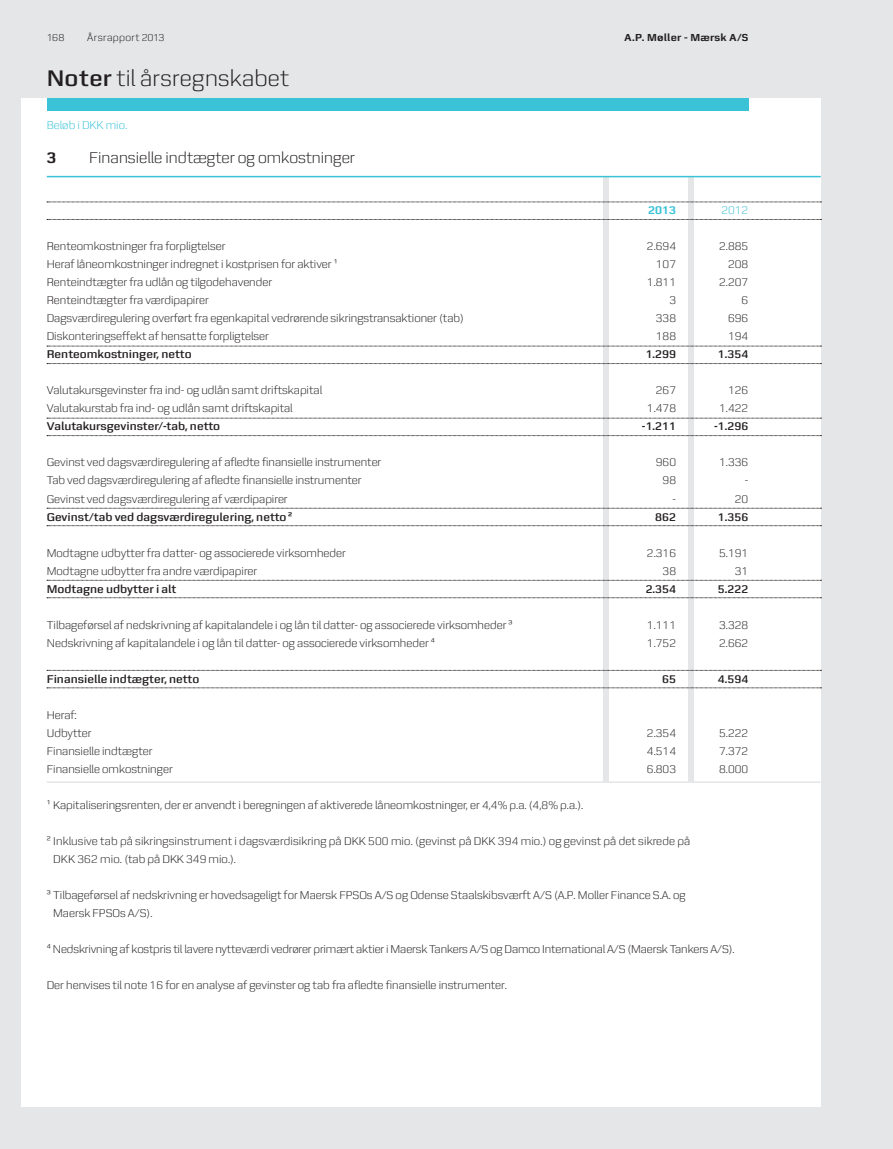
<style>
.page{position:relative;width:893px;height:1149px;background:#fff}
.page>*{position:absolute;margin:0;border:0;box-sizing:border-box;transform-origin:0 0}
.t1{font:300 24px "Zetta Sans";letter-spacing:.015em;color:#231f20}
.t2{font:300 16.5px "Zetta Sans";color:#231f20}
.t3{font:700 16.5px "Zetta Sans";color:#231f20}
.T__2_år{font:300 12px/18px "Zetta Sans";color:#231f20}
.T__2_år_fed_2_strege{font:600 12px "Zetta Sans";color:#231f20}
.T__2010_tal{font:300 12px "Zetta Sans";color:#231f20}
.T__2010_tal-2{font:600 12px "Zetta Sans";color:#231f20}
.valutaangivelse_8_12{font:300 12px "Zetta Sans";color:#3ac2d7}
.T__2_år_årstal_V{font:700 12px "Zetta Sans";color:#3ac2d7}
.T__2_år_årstal_V-2{font:300 12px "Zetta Sans";color:#3ac2d7}
.t4{font:700 10.8px "Zetta Sans";letter-spacing:.015em;color:#231f20}
.t5{font:300 10.8px "Zetta Sans";letter-spacing:.03em;color:#231f20}
.s1{font-weight:600}
</style>
<div class="page">
<div style="left:0;top:0;width:893px;height:1148px;background:#e4e6e7"></div>
<div style="left:21px;top:98px;width:800px;height:1008px;background:#fff"></div>
<div style="left:47px;top:98px;width:701px;height:13px;background:#3ac2d7"></div>
<div style="left:688px;top:177px;width:6px;height:604px;background:#e4e6e7"></div>
<div style="left:603px;top:177px;width:6px;height:604px;background:#e4e6e7"></div>
<svg style="left:47px;top:202px;width:774px;height:1px"></svg>
<svg style="left:47px;top:219px;width:774px;height:1px"></svg>
<svg style="left:47px;top:346px;width:774px;height:1px"></svg>
<svg style="left:47px;top:363px;width:774px;height:1px"></svg>
<svg style="left:47px;top:418px;width:774px;height:1px"></svg>
<svg style="left:47px;top:435px;width:774px;height:1px"></svg>
<svg style="left:47px;top:508px;width:774px;height:1px"></svg>
<svg style="left:47px;top:525px;width:774px;height:1px"></svg>
<svg style="left:47px;top:580px;width:774px;height:1px"></svg>
<svg style="left:47px;top:597px;width:774px;height:1px"></svg>
<svg style="left:47px;top:670px;width:774px;height:1px"></svg>
<svg style="left:47px;top:687px;width:774px;height:1px"></svg>
<hr style="left:47px;top:176px;width:774px;height:1px;background:#3ac2d7">
<hr style="left:47px;top:781px;width:774px;height:1px;background:#e4e6e7">
<p class="t5" style="left:47px;top:32px;width:19px">168</p>
<p class="t5" style="left:87px;top:32px;width:79px">Årsrapport 2013</p>
<p class="t4" style="left:624px;top:31px;width:125px">A.P. Møller - Mærsk A/S</p>
<p class="t1" style="left:47px;top:65px;width:244px"><span class="s1">Noter</span> til årsregnskabet</p>
<p class="valutaangivelse_8_12" style="left:47px;top:119px;width:82px">Beløb i DKK mio.</p>
<p class="t3" style="left:47px;top:148px;width:11px">3</p>
<p class="t2" style="left:89px;top:149px;width:267px">Finansielle indtægter og omkostninger</p>
<p class="T__2_år_årstal_V" style="left:648px;top:203px;width:29px">2013</p>
<p class="T__2_år_årstal_V-2" style="left:721px;top:204px;width:29px">2012</p>
<p class="T__2_år" style="left:47px;top:237px;width:180px">Renteomkostninger fra forpligtelser</p>
<p class="T__2_år" style="left:47px;top:255px;width:293px">Heraf låneomkostninger indregnet i kostprisen for aktiver 1</p>
<p class="T__2_år" style="left:47px;top:273px;width:227px">Renteindtægter fra udlån og tilgodehavender</p>
<p class="T__2_år" style="left:47px;top:291px;width:163px">Renteindtægter fra værdipapirer</p>
<p class="T__2_år" style="left:47px;top:309px;width:419px">Dagsværdiregulering overført fra egenkapital vedrørende sikringstransaktioner (tab)</p>
<p class="T__2_år" style="left:47px;top:327px;width:224px">Diskonteringseffekt af hensatte forpligtelser</p>
<p class="T__2_år_fed_2_strege" style="left:47px;top:347px;width:146px">Renteomkostninger, netto</p>
<p class="T__2_år" style="left:47px;top:381px;width:277px">Valutakursgevinster fra ind- og udlån samt driftskapital</p>
<p class="T__2_år" style="left:47px;top:399px;width:248px">Valutakurstab fra ind- og udlån samt driftskapital</p>
<p class="T__2_år_fed_2_strege" style="left:47px;top:419px;width:175px">Valutakursgevinster/-tab, netto</p>
<p class="T__2_år" style="left:47px;top:453px;width:336px">Gevinst ved dagsværdiregulering af afledte finansielle instrumenter</p>
<p class="T__2_år" style="left:47px;top:471px;width:316px">Tab ved dagsværdiregulering af afledte finansielle instrumenter</p>
<p class="T__2_år" style="left:47px;top:489px;width:242px">Gevinst ved dagsværdiregulering af værdipapirer</p>
<p class="T__2_år_fed_2_strege" style="left:47px;top:509px;width:247px">Gevinst/tab ved dagsværdiregulering, netto2</p>
<p class="T__2_år" style="left:47px;top:543px;width:301px">Modtagne udbytter fra datter- og associerede virksomheder</p>
<p class="T__2_år" style="left:47px;top:561px;width:212px">Modtagne udbytter fra andre værdipapirer</p>
<p class="T__2_år_fed_2_strege" style="left:47px;top:581px;width:131px">Modtagne udbytter i alt</p>
<p class="T__2_år" style="left:47px;top:615px;width:468px">Tilbageførsel af nedskrivning af kapitalandele i og lån til datter- og associerede virksomheder 3</p>
<p class="T__2_år" style="left:47px;top:633px;width:390px">Nedskrivning af kapitalandele i og lån til datter- og associerede virksomheder 4</p>
<p class="T__2_år_fed_2_strege" style="left:47px;top:671px;width:154px">Finansielle indtægter, netto</p>
<p class="T__2_år" style="left:47px;top:705px;width:32px">Heraf:</p>
<p class="T__2_år" style="left:47px;top:723px;width:46px">Udbytter</p>
<p class="T__2_år" style="left:47px;top:741px;width:107px">Finansielle indtægter</p>
<p class="T__2_år" style="left:47px;top:759px;width:127px">Finansielle omkostninger</p>
<p class="T__2_år" style="left:47px;top:795px;width:538px">1 Kapitaliseringsrenten, der er anvendt i beregningen af aktiverede låneomkostninger, er 4,4% p.a. (4,8% p.a.).</p>
<p class="T__2_år" style="left:53px;top:831px;width:638px;text-indent:-7px">2 Inklusive tab på sikringsinstrument i dagsværdisikring på DKK 500 mio. (gevinst på DKK 394 mio.) og gevinst på det sikrede på<br>DKK 362 mio. (tab på DKK 349 mio.).</p>
<p class="T__2_år" style="left:53px;top:885px;width:634px;text-indent:-6px">3 Tilbageførsel af nedskrivning er hovedsageligt for Maersk FPSOs A/S og Odense Staalskibsværft A/S (A.P. Moller Finance S.A. og<br>Maersk FPSOs A/S).</p>
<p class="T__2_år" style="left:47px;top:939px;width:689px">4 Nedskrivning af kostpris til lavere nytteværdi vedrører primært aktier i Maersk Tankers A/S og Damco International A/S (Maersk Tankers A/S).</p>
<p class="T__2_år" style="left:47px;top:975px;width:462px">Der henvises til note 16 for en analyse af gevinster og tab fra afledte finansielle instrumenter.</p>
<p class="T__2010_tal" style="left:647px;top:240px;width:31px">2.694</p>
<p class="T__2010_tal" style="left:656px;top:258px;width:22px">107</p>
<p class="T__2010_tal" style="left:647px;top:276px;width:31px">1.811</p>
<p class="T__2010_tal" style="left:669px;top:294px;width:8px">3</p>
<p class="T__2010_tal" style="left:656px;top:312px;width:22px">338</p>
<p class="T__2010_tal" style="left:656px;top:330px;width:22px">188</p>
<p class="T__2010_tal-2" style="left:646px;top:347px;width:32px">1.299</p>
<p class="T__2010_tal" style="left:656px;top:384px;width:22px">267</p>
<p class="T__2010_tal" style="left:647px;top:402px;width:31px">1.478</p>
<p class="T__2010_tal-2" style="left:642px;top:419px;width:36px">-1.211</p>
<p class="T__2010_tal" style="left:656px;top:456px;width:22px">960</p>
<p class="T__2010_tal" style="left:663px;top:474px;width:15px">98</p>
<p class="T__2010_tal-2" style="left:655px;top:509px;width:22px">862</p>
<p class="T__2010_tal" style="left:647px;top:546px;width:31px">2.316</p>
<p class="T__2010_tal" style="left:663px;top:564px;width:15px">38</p>
<p class="T__2010_tal-2" style="left:646px;top:581px;width:32px">2.354</p>
<p class="T__2010_tal" style="left:647px;top:618px;width:31px">1.111</p>
<p class="T__2010_tal" style="left:647px;top:636px;width:31px">1.752</p>
<p class="T__2010_tal-2" style="left:662px;top:671px;width:15px">65</p>
<p class="T__2010_tal" style="left:719px;top:240px;width:31px">2.885</p>
<p class="T__2010_tal" style="left:728px;top:258px;width:22px">208</p>
<p class="T__2010_tal" style="left:719px;top:276px;width:31px">2.207</p>
<p class="T__2010_tal" style="left:742px;top:294px;width:8px">6</p>
<p class="T__2010_tal" style="left:728px;top:312px;width:22px">696</p>
<p class="T__2010_tal" style="left:728px;top:330px;width:22px">194</p>
<p class="T__2010_tal-2" style="left:718px;top:347px;width:32px">1.354</p>
<p class="T__2010_tal" style="left:728px;top:384px;width:22px">126</p>
<p class="T__2010_tal" style="left:719px;top:402px;width:31px">1.422</p>
<p class="T__2010_tal-2" style="left:714px;top:419px;width:36px">-1.296</p>
<p class="T__2010_tal" style="left:719px;top:456px;width:31px">1.336</p>
<p class="T__2010_tal" style="left:745px;top:474px;width:5px">-</p>
<p class="T__2010_tal" style="left:735px;top:492px;width:15px">20</p>
<p class="T__2010_tal-2" style="left:718px;top:509px;width:32px">1.356</p>
<p class="T__2010_tal" style="left:719px;top:546px;width:31px">5.191</p>
<p class="T__2010_tal" style="left:735px;top:564px;width:15px">31</p>
<p class="T__2010_tal-2" style="left:718px;top:581px;width:32px">5.222</p>
<p class="T__2010_tal" style="left:719px;top:618px;width:31px">3.328</p>
<p class="T__2010_tal" style="left:719px;top:636px;width:31px">2.662</p>
<p class="T__2010_tal-2" style="left:718px;top:671px;width:32px">4.594</p>
<p class="T__2010_tal" style="left:647px;top:726px;width:31px">2.354</p>
<p class="T__2010_tal" style="left:647px;top:744px;width:31px">4.514</p>
<p class="T__2010_tal" style="left:647px;top:762px;width:31px">6.803</p>
<p class="T__2010_tal" style="left:719px;top:726px;width:31px">5.222</p>
<p class="T__2010_tal" style="left:719px;top:744px;width:31px">7.372</p>
<p class="T__2010_tal" style="left:719px;top:762px;width:31px">8.000</p>
</div>
